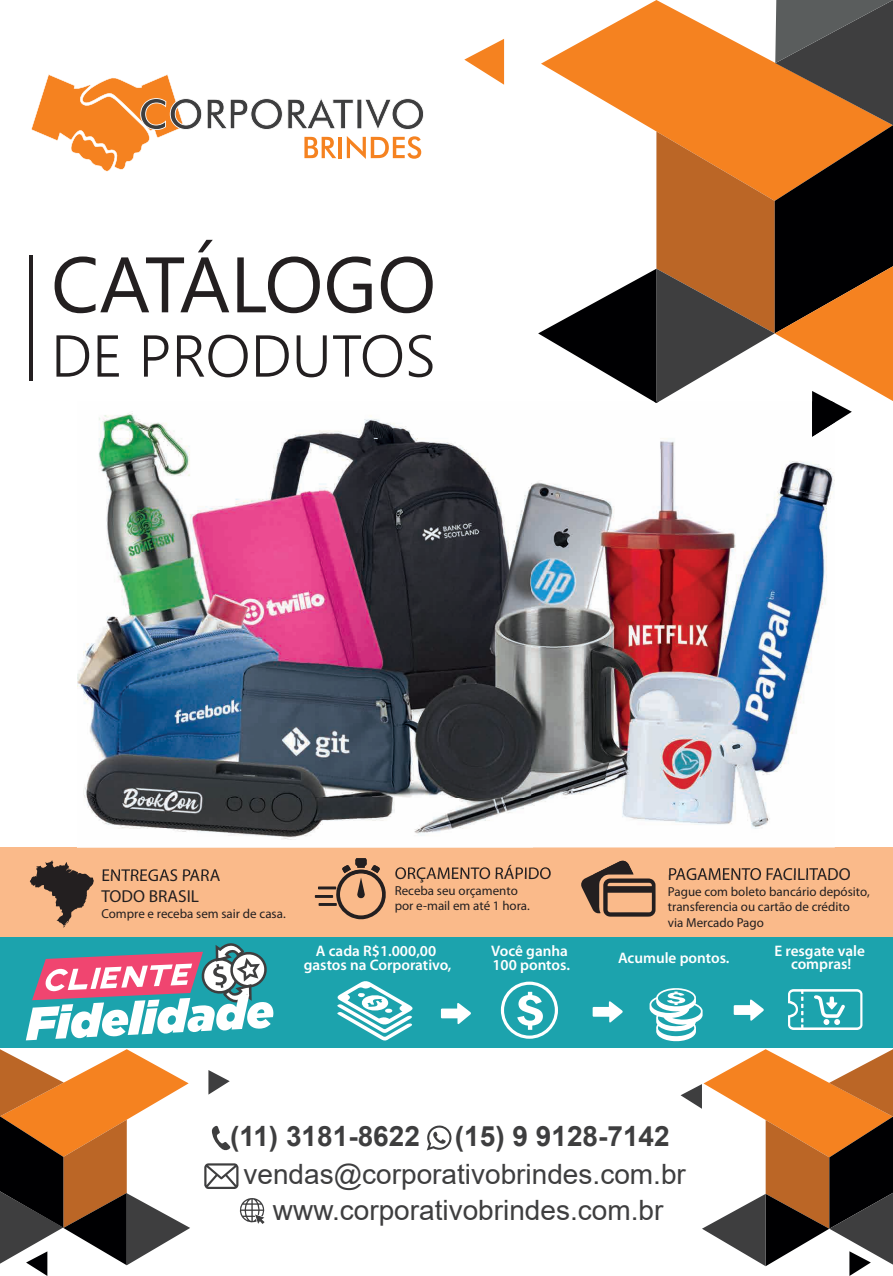
<style>
.page{position:relative;width:893px;height:1276px;background:#fff}
.page>*{position:absolute;margin:0;border:0;box-sizing:border-box;transform-origin:0 0}
.t1{font:78.3px "Nirmala UI";color:#231f20}
.t2{font:300 58.95px "Nirmala UI";color:#231f20}
.t3{font:28.05px/35.7px "Arial";color:#3e3e3f;text-align:center}
.t4{font:700 28.05px "Arial";color:#3e3e3f}
.t5{font:17.4px/20.9px "Myriad Pro";color:#231f20}
.t6{font:600 15.3px/13.5px "Myriad Pro";color:#fff;text-align:center}
.t7{font:13.05px/15.6px "Myriad Pro";color:#231f20}
</style>
<div class="page">
<hr style="left:30px;top:255px;width:3px;height:126px;background:#231f20">
<svg style="left:464px;top:39px;width:40px;height:46px"></svg>
<svg style="left:0;top:1049px;width:190px;height:227px"></svg>
<svg style="left:208px;top:1070px;width:22px;height:24px"></svg>
<svg style="left:681px;top:1049px;width:212px;height:227px"></svg>
<svg style="left:212px;top:1125px;width:18px;height:25px"></svg>
<svg style="left:427px;top:1125px;width:24px;height:26px"></svg>
<svg style="left:204px;top:1163px;width:34px;height:26px"></svg>
<svg style="left:239px;top:1198px;width:26px;height:26px"></svg>
<div style="left:1px;top:847px;width:892px;height:90px;background:#faba8a"></div>
<hr style="left:315px;top:895px;width:18px;height:3px;background:#231f20">
<hr style="left:318px;top:886px;width:18px;height:3px;background:#231f20">
<hr style="left:319px;top:903px;width:18px;height:3px;background:#231f20">
<svg style="left:581px;top:875px;width:75px;height:41px"></svg>
<div style="left:1px;top:937px;width:892px;height:111px;background:#1ca3ad"></div>
<svg style="left:26px;top:943px;width:247px;height:97px"></svg>
<svg style="left:788px;top:989px;width:74px;height:41px"></svg>
<svg style="left:650px;top:988px;width:53px;height:53px"></svg>
<svg style="left:501px;top:981px;width:57px;height:57px"></svg>
<svg style="left:441px;top:1003px;width:30px;height:21px"></svg>
<svg style="left:593px;top:1001px;width:30px;height:21px"></svg>
<svg style="left:734px;top:999px;width:30px;height:21px"></svg>
<svg style="left:337px;top:981px;width:75px;height:60px"></svg>
<img style="left:77px;top:413px;width:758px;height:462px">
<svg style="left:538px;top:0;width:355px;height:437px"></svg>
<img style="left:812px;top:401px;width:23px;height:36px">
<svg style="left:30px;top:860px;width:64px;height:67px"></svg>
<img style="left:103px;top:869px;width:117px;height:6px">
<img style="left:395px;top:865px;width:156px;height:10px">
<svg style="left:335px;top:858px;width:53px;height:61px"></svg>
<img style="left:669px;top:868px;width:166px;height:7px">
<img style="left:592px;top:860px;width:42px;height:15px">
<svg style="left:31px;top:74px;width:393px;height:98px"></svg>
<h1 class="t1" style="left:51px;top:221px;width:387px">CATÁLOGO</h1>
<h2 class="t2" style="left:51px;top:308px;width:386px">DE PRODUTOS</h2>
<h3 class="t5" style="left:101px;top:864px;width:120px">ENTREGAS PARA<br>TODO BRASIL</h3>
<p class="t7" style="left:101px;top:905px;width:186px">Compre e receba sem sair de casa.</p>
<h3 class="t5" style="left:395px;top:862px;width:158px">ORÇAMENTO RÁPIDO</h3>
<p class="t7" style="left:395px;top:882px;width:137px">Receba seu orçamento por e-mail em até 1 hora.</p>
<h3 class="t5" style="left:668px;top:863px;width:184px">PAGAMENTO FACILITADO</h3>
<p class="t7" style="left:668px;top:883px;width:203px">Pague com boleto bancário depósito, transferencia ou cartão de crédito<br>via Mercado Pago</p>
<p class="t6" style="left:304px;top:944px;width:149px">A cada R$1.000,00 gastos na Corporativo,</p>
<p class="t6" style="left:491px;top:944px;width:80px;text-align:left">Você ganha<br>100 pontos.</p>
<p class="t6" style="left:618px;top:950px;width:113px">Acumule pontos.</p>
<p class="t6" style="left:774px;top:943px;width:92px">E resgate vale compras!</p>
<h3 class="t4" style="left:230px;top:1116px;width:441px">(11) 3181-8622 (15) 9 9128-7142</h3>
<h3 class="t3" style="left:243px;top:1156px;width:444px">vendas@corporativobrindes.com.br www.corporativobrindes.com.br</h3>
</div>
